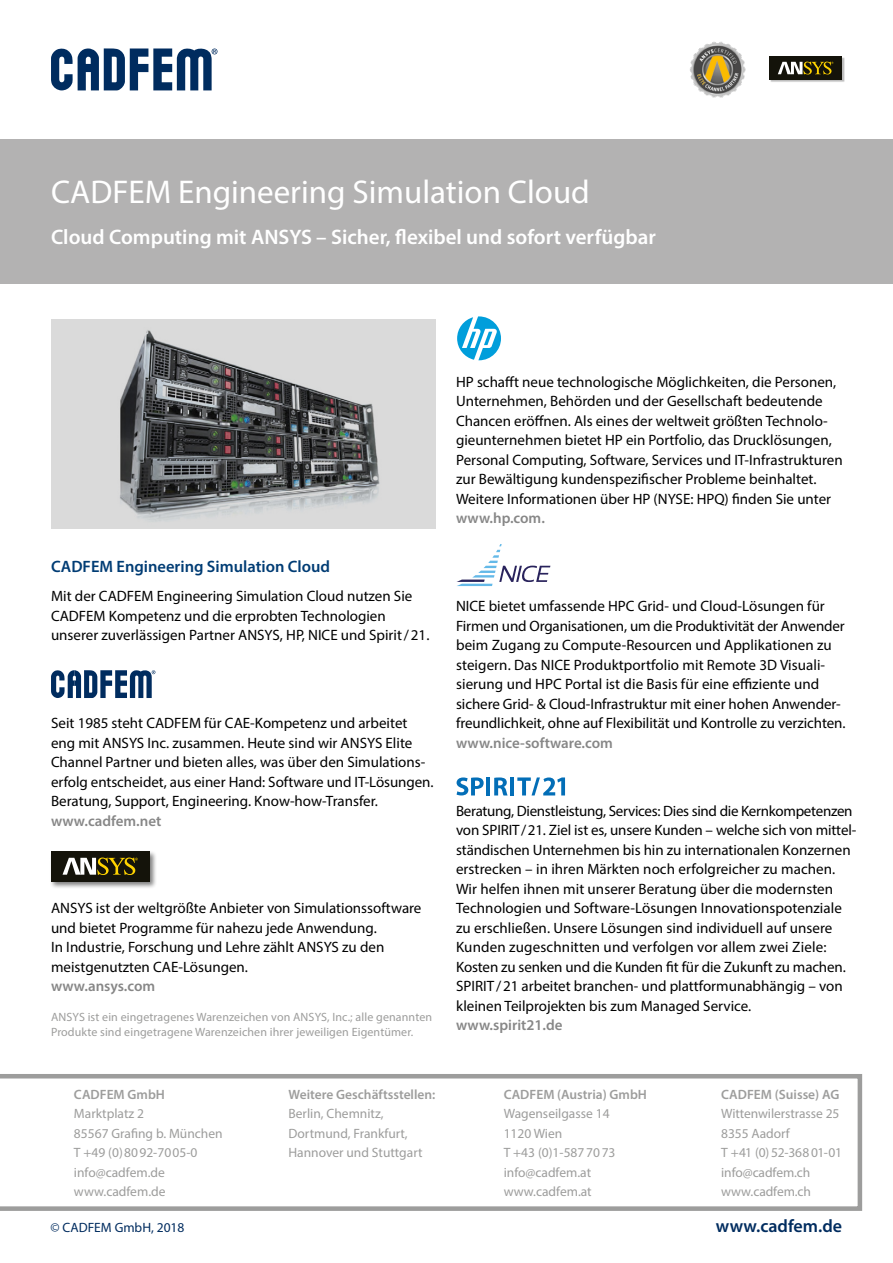
<style>
.page{position:relative;width:893px;height:1263px;background:#fff}
.page>*{position:absolute;margin:0;border:0;box-sizing:border-box;transform-origin:0 0}
.t1{font:33px "Myriad Pro";color:#fff}
.t2{font:600 21px "Myriad Pro";color:#fff}
.t3{font:600 18px "Myriad Pro";color:#003c74}
.t4{font:600 18px "Myriad Pro";color:#002c5f}
.bullets{font:600 16.5px "Myriad Pro";color:#003c74}
.bullets-2{font:15px/19.5px "Myriad Pro";color:#000}
.t5{font:600 15px "Myriad Pro";color:#878787}
.MAIN_-_LEFT{font:13.5px/19.5px "Myriad Pro";color:#9d9d9c}
.t6{font:600 13.5px/19.5px "Myriad Pro";color:#9d9d9c}
.t7{font:13.5px "Myriad Pro";color:#002c5f}
.t8{font:13.5px "Myriad Pro";color:#003c74}
.t9{font:12px/15px "Myriad Pro";letter-spacing:.01em;color:#9d9d9c}
.s1{font-weight:400}
.s2{font-weight:600;color:#878787}
.s3{font-weight:600}
</style>
<div class="page">
<svg style="left:51px;top:48px;width:166px;height:42px"></svg>
<div style="left:770px;top:57px;width:75px;height:26px;background:#000;opacity:.26"></div>
<div style="left:769px;top:56px;width:73px;height:24px;background:#14130a"></div>
<svg style="left:778px;top:62px;width:55px;height:13px"></svg>
<img style="left:690px;top:41px;width:56px;height:57px">
<div style="left:0;top:139px;width:893px;height:145px;background:#b3b2b2"></div>
<div style="left:50px;top:850px;width:107px;height:39px;background:#000;opacity:.5"></div>
<div style="left:51px;top:852px;width:98px;height:30px;background:#14130a"></div>
<svg style="left:63px;top:857px;width:75px;height:18px"></svg>
<svg style="left:51px;top:670px;width:104px;height:28px"></svg>
<div style="left:51px;top:319px;width:385px;height:210px;background:#dadada"></div>
<img style="left:120px;top:330px;width:260px;height:191px">
<svg style="left:457px;top:316px;width:44px;height:44px"></svg>
<hr style="left:486px;top:777px;width:4px;height:18px;background:#036eb7">
<hr style="left:510px;top:777px;width:4px;height:18px;background:#036eb7">
<svg style="left:494px;top:777px;width:14px;height:18px"></svg>
<svg style="left:457px;top:777px;width:27px;height:18px"></svg>
<svg style="left:517px;top:777px;width:48px;height:18px"></svg>
<svg style="left:456px;top:544px;width:94px;height:42px"></svg>
<svg style="left:0;top:1074px;width:862px;height:137px"></svg>
<p class="t1" style="left:51px;top:172px;width:540px">CADFEM Engineering Simulation Cloud</p>
<p class="t2" style="left:51px;top:223px;width:606px">Cloud Computing mit ANSYS – Sicher, flexibel und sofort verfügbar</p>
<p class="bullets" style="left:51px;top:556px;width:280px">CADFEM Engineering Simulation Cloud</p>
<p class="bullets-2" style="left:51px;top:586px;width:380px">Mit der CADFEM Engineering Simulation Cloud nutzen Sie<br>CADFEM Kompetenz und die erprobten Technologien unserer zuverlässigen Partner ANSYS, HP, NICE und Spirit/21.</p>
<p class="bullets-2" style="left:51px;top:713px;width:384px">Seit 1985 steht CADFEM für CAE-Kompetenz und arbeitet eng mit ANSYS Inc. zusammen. Heute sind wir ANSYS Elite Channel Partner und bieten alles, was über den Simulations&shy;erfolg entscheidet, aus einer Hand: Software und IT-Lösungen.<br>Beratung, Support, Engineering. Know-how-Transfer.</p>
<p class="t5" style="left:51px;top:811px;width:112px">www.cadfem.net</p>
<p class="bullets-2" style="left:51px;top:898px;width:372px">ANSYS ist der weltgrößte Anbieter von Simulationssoftware und bietet Programme für nahezu jede Anwendung.</p>
<p class="bullets-2" style="left:51px;top:937px;width:335px">In Industrie, Forschung und Lehre zählt ANSYS zu den</p>
<p class="bullets-2" style="left:51px;top:957px;width:199px">meistgenutzten CAE-Lösungen.</p>
<p class="t5" style="left:51px;top:977px;width:106px">www.ansys.com</p>
<p class="t9" style="left:51px;top:1009px;width:383px">ANSYS ist ein eingetragenes Warenzeichen von ANSYS, Inc.; alle genannten<br>Produkte sind eingetragene Warenzeichen ihrer jeweiligen Eigentümer.</p>
<p class="t6" style="left:74px;top:1084px;width:93px">CADFEM GmbH</p>
<p class="MAIN_-_LEFT" style="left:74px;top:1104px;width:72px">Marktplatz 2</p>
<p class="MAIN_-_LEFT" style="left:74px;top:1123px;width:150px">85567 Grafing b. München</p>
<p class="MAIN_-_LEFT" style="left:74px;top:1143px;width:125px">T +49 (0)8092-7005-0</p>
<p class="MAIN_-_LEFT" style="left:74px;top:1162px;width:92px">info@cadfem.de</p>
<p class="MAIN_-_LEFT" style="left:74px;top:1182px;width:93px">www.cadfem.de</p>
<p class="t6" style="left:288px;top:1084px;width:148px">Weitere Geschäftsstellen:<br><span class="s1">Berlin, Chemnitz,</span></p>
<p class="MAIN_-_LEFT" style="left:288px;top:1123px;width:136px">Dortmund, Frankfurt,<br>Hannover und Stuttgart</p>
<p class="bullets-2" style="left:456px;top:372px;width:388px">HP schafft neue technologische Möglichkeiten, die Personen, Unternehmen, Behörden und der Gesellschaft bedeutende Chancen eröffnen. Als eines der weltweit größten Technolo&shy;gieunternehmen bietet HP ein Portfolio, das Drucklösungen, Personal Computing, Software, Services und IT-Infrastrukturen zur Bewältigung kundenspezifischer Probleme beinhaltet.<br>Weitere Informationen über HP (NYSE: HPQ) finden Sie unter <span class="s2">www.hp.com.</span></p>
<p class="bullets-2" style="left:456px;top:596px;width:391px">NICE bietet umfassende HPC Grid- und Cloud-Lösungen für Firmen und Organisationen, um die Produktivität der Anwender beim Zugang zu Compute-Resourcen und Applikationen zu steigern. Das NICE Produktportfolio mit Remote 3D Visuali&shy;sierung und HPC Portal ist die Basis für eine effiziente und sichere Grid- &amp; Cloud-Infrastruktur mit einer hohen Anwender&shy;freundlichkeit, ohne auf Flexibilität und Kontrolle zu verzichten.</p>
<p class="t5" style="left:456px;top:733px;width:158px">www.nice-software.com</p>
<p class="bullets-2" style="left:456px;top:801px;width:402px">Beratung, Dienstleistung, Services: Dies sind die Kernkompetenzen von SPIRIT/21. Ziel ist es, unsere Kunden – welche sich von mittel&shy;ständischen Unternehmen bis hin zu internationalen Konzernen erstrecken – in ihren Märkten noch erfolgreicher zu machen.<br>Wir helfen ihnen mit unserer Beratung über die modernsten Technologien und Software-Lösungen Innovationspotenziale zu erschließen. Unsere Lösungen sind individuell auf unsere Kunden zugeschnitten und verfolgen vor allem zwei Ziele:<br>Kosten zu senken und die Kunden fit für die Zukunft zu machen.<br>SPIRIT /21 arbeitet branchen- und plattformunabhängig – von kleinen Teilprojekten bis zum Managed Service.</p>
<p class="t5" style="left:456px;top:1016px;width:108px">www.spirit21.de</p>
<p class="t6" style="left:504px;top:1084px;width:145px">CADFEM (Austria) GmbH<br><span class="s1">Wagenseilgasse 14</span></p>
<p class="MAIN_-_LEFT" style="left:504px;top:1123px;width:113px">1120 Wien<br>T +43 (0)1-5877073 info@cadfem.at</p>
<p class="MAIN_-_LEFT" style="left:504px;top:1182px;width:90px">www.cadfem.at</p>
<p class="MAIN_-_LEFT" style="left:721px;top:1084px;width:120px;text-align:justify"><span class="s3">CADFEM (Suisse) AG </span>Wittenwilerstrasse 25<br>8355 Aadorf</p>
<p class="MAIN_-_LEFT" style="left:721px;top:1143px;width:122px">T +41 (0)52-36801-01 info@cadfem.ch</p>
<p class="MAIN_-_LEFT" style="left:721px;top:1182px;width:91px">www.cadfem.ch</p>
<p class="t7" style="left:51px;top:1219px;width:135px">© CADFEM GmbH, 2018</p>
<p class="t4" style="left:716px;top:1214px;width:128px">www.cadfem.de</p>
<p class="t8" style="left:178px;top:1219px;width:8px">6</p>
<p class="t3" style="left:710px;top:1214px;width:134px">www.cadfem.net</p>
</div>
